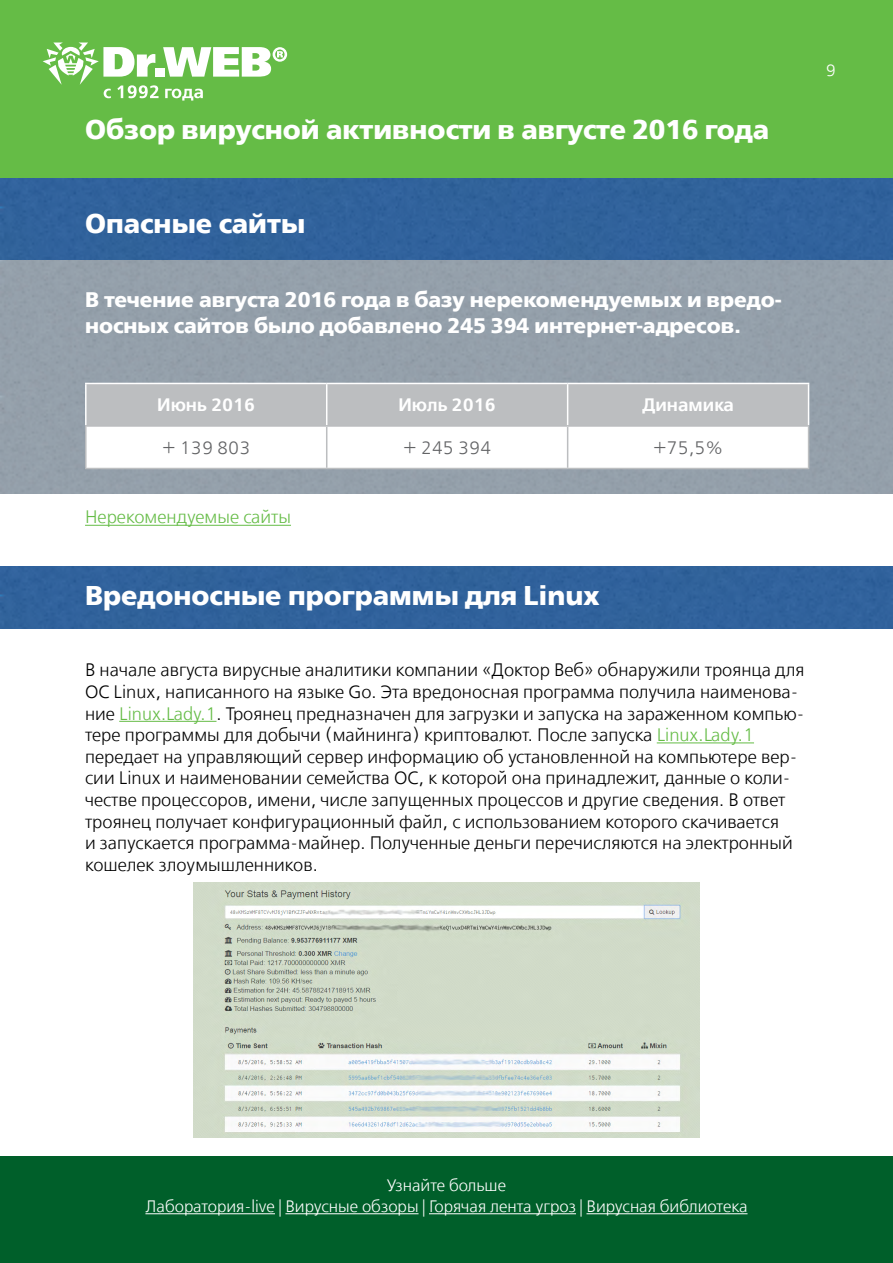
<style>
.page{position:relative;width:893px;height:1263px;background:#fff}
.page>*{position:absolute;margin:0;border:0;box-sizing:border-box;transform-origin:0 0}
.t1{font:27px "Free Set Bold C";color:#fff}
.t2{font:21px/25.2px "Free Set Bold C";color:#fff}
.t3{font:18px/21.6px "Free Set Light C";color:#000}
.t4{font:18px "Free Set Demi Bold C";color:#fff}
.t5{font:18px "Free Set Light C";color:#636466}
.t6{font:18px "Free Set Light C";color:#65bc46}
.t7{font:16.5px/21.6px "Free Set Light C";color:#fff;text-align:center}
.s1{color:#65bc46}
</style>
<div class="page">
<div style="left:0;top:0;width:893px;height:179px;background:#65bc46"></div>
<svg style="left:43px;top:43px;width:244px;height:58px"></svg>
<div style="left:0;top:1157px;width:893px;height:106px;background:#005f2a"></div>
<hr style="left:145px;top:1213px;width:130px;height:1px;background:#fff">
<hr style="left:285px;top:1213px;width:134px;height:1px;background:#fff">
<hr style="left:429px;top:1213px;width:147px;height:1px;background:#fff">
<hr style="left:586px;top:1213px;width:161px;height:1px;background:#fff">
<img style="left:0;top:179px;width:893px;height:314px">
<div style="left:0;top:567px;width:893px;height:61px;background:#30629c"></div>
<hr style="left:85px;top:525px;width:206px;height:1px;background:#65bc46">
<hr style="left:119px;top:721px;width:97px;height:1px;background:#65bc46">
<hr style="left:657px;top:742px;width:97px;height:1px;background:#65bc46">
<svg style="left:87px;top:384px;width:721px;height:84px"></svg>
<hr style="left:85px;top:383px;width:242px;height:1px;background:#fff">
<hr style="left:85px;top:384px;width:2px;height:41px;background:#fff">
<hr style="left:327px;top:383px;width:241px;height:1px;background:#fff">
<hr style="left:326px;top:384px;width:1px;height:41px;background:#fff">
<hr style="left:568px;top:383px;width:241px;height:1px;background:#fff">
<hr style="left:567px;top:384px;width:1px;height:41px;background:#fff">
<hr style="left:808px;top:384px;width:1px;height:41px;background:#fff">
<hr style="left:85px;top:425px;width:242px;height:2px;background:#bcbec0">
<hr style="left:85px;top:427px;width:2px;height:41px;background:#bcbec0">
<hr style="left:327px;top:425px;width:241px;height:2px;background:#bcbec0">
<hr style="left:326px;top:427px;width:1px;height:41px;background:#bcbec0">
<hr style="left:568px;top:425px;width:241px;height:2px;background:#bcbec0">
<hr style="left:567px;top:427px;width:1px;height:41px;background:#bcbec0">
<hr style="left:808px;top:427px;width:1px;height:41px;background:#bcbec0">
<hr style="left:85px;top:468px;width:242px;height:1px;background:#bcbec0">
<hr style="left:327px;top:468px;width:241px;height:1px;background:#bcbec0">
<hr style="left:568px;top:468px;width:241px;height:1px;background:#bcbec0">
<img style="left:194px;top:883px;width:505px;height:255px">
<h1 class="t1" style="left:85px;top:115px;width:685px">Обзор вирусной активности в августе 2016 года</h1>
<p class="t7" style="left:826px;top:61px;width:12px">9</p>
<h1 class="t1" style="left:85px;top:208px;width:222px">Опасные сайты</h1>
<p class="t2" style="left:85px;top:288px;width:698px">В течение августа 2016 года в базу нерекомендуемых и вредо&shy;носных сайтов было добавлено 245 394 интернет-адресов.</p>
<p class="t4" style="left:157px;top:395px;width:99px">Июнь 2016</p>
<p class="t4" style="left:398px;top:395px;width:99px">Июль 2016</p>
<p class="t4" style="left:642px;top:395px;width:93px">Динамика</p>
<p class="t5" style="left:162px;top:438px;width:90px">+ 139 803</p>
<p class="t5" style="left:403px;top:438px;width:90px">+ 245 394</p>
<p class="t5" style="left:653px;top:438px;width:72px">+75,5%</p>
<p class="t6" style="left:85px;top:508px;width:207px">Нерекомендуемые сайты</p>
<h1 class="t1" style="left:85px;top:580px;width:516px">Вредоносные программы для Linux</h1>
<p class="t3" style="left:85px;top:660px;width:721px">В начале августа вирусные аналитики компании «Доктор Веб» обнаружили троянца для ОС Linux, написанного на языке Go. Эта вредоносная программа получила наименова&shy;ние <span class="s1">Linux.Lady.1</span>. Троянец предназначен для загрузки и запуска на зараженном компью&shy;тере программы для добычи (майнинга) криптовалют. После запуска <span class="s1">Linux.Lady.1 </span>передает на управляющий сервер информацию об установленной на компьютере вер&shy;сии Linux и наименовании семейства ОС, к которой она принадлежит, данные о коли&shy;честве процессоров, имени, числе запущенных процессов и другие сведения. В ответ троянец получает конфигурационный файл, с использованием которого скачивается<br>и запускается программа-майнер. Полученные деньги перечисляются на электронный кошелек злоумышленников.</p>
<p class="t7" style="left:145px;top:1175px;width:604px">Узнайте больше<br>Лаборатория-live | Вирусные обзоры | Горячая лента угроз | Вирусная библиотека</p>
</div>
